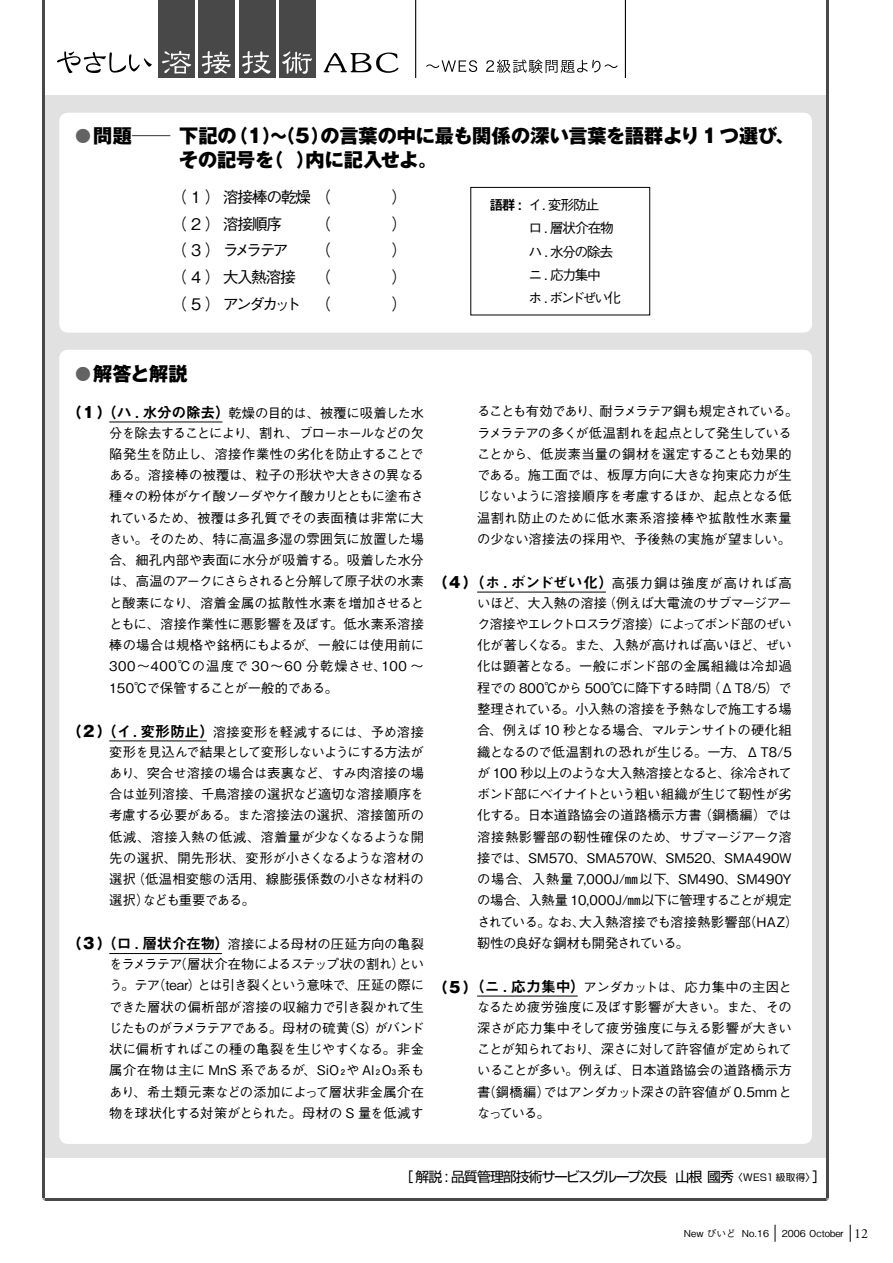
<style>
.page{position:relative;width:893px;height:1263px;background:#fff}
.page>*{position:absolute;margin:0;border:0;box-sizing:border-box;transform-origin:0 0}
.t1{font:800 19.2px/24.5px "Gothic MB101 Pro";color:#000}
.t2{font:500 15.9px "Gothic BBB Pro";letter-spacing:-.12em;color:#000}
.t3{font:800 14.85px "Gothic MB101 Pro";color:#000}
.t4{font:500 13.8px/23.4px "Gothic BBB Pro";letter-spacing:-.1em;color:#000}
.t5{font:13.8px "Shin Go Pro";letter-spacing:-.07em;color:#000}
.t6{font:500 13.35px/21.3px "Gothic BBB Pro";letter-spacing:-.02em;color:#000;text-align:justify}
.t7{font:500 13.35px/19.8px "Gothic BBB Pro";letter-spacing:-.05em;color:#000;text-align:center}
.t8{font:500 13.35px/19.8px "Gothic BBB Pro";color:#000;text-align:center}
.t9{font:500 9.6px "Gothic BBB Pro";color:#000}
.s1{font-size:15.9px;color:#636363}
.s2{font-family:"Midashi Go Pro MB31";font-weight:400}
.s3{font-family:"Midashi Go Pro MB31";font-weight:400;font-size:14.85px}
.s4{font-size:9.6px}
.s5{font-family:"Adobe Garamond Pro";font-weight:400;font-size:13.8px}
</style>
<div class="page">
<svg style="left:775px;top:1225px;width:1px;height:17px"></svg>
<svg style="left:850px;top:1225px;width:1px;height:17px"></svg>
<div style="left:43px;top:96px;width:785px;height:1062px;background:#e1e1e1"></div>
<div style="left:158px;top:0;width:37px;height:78px;background:#484848"></div>
<hr style="left:415px;top:0;width:1px;height:78px;background:#000">
<hr style="left:625px;top:0;width:1px;height:78px;background:#000">
<div style="left:199px;top:0;width:36px;height:78px;background:#484848"></div>
<div style="left:239px;top:0;width:36px;height:78px;background:#484848"></div>
<div style="left:279px;top:0;width:37px;height:78px;background:#484848"></div>
<svg style="left:57px;top:51px;width:95px;height:22px"></svg>
<svg style="left:162px;top:51px;width:29px;height:23px"></svg>
<svg style="left:202px;top:51px;width:29px;height:23px"></svg>
<svg style="left:242px;top:51px;width:28px;height:23px"></svg>
<svg style="left:282px;top:51px;width:30px;height:23px"></svg>
<svg style="left:324px;top:53px;width:74px;height:20px"></svg>
<hr style="left:43px;top:0;width:2px;height:1198px;background:#484848">
<hr style="left:826px;top:0;width:3px;height:1198px;background:#484848">
<hr style="left:45px;top:1198px;width:781px;height:3px;background:#484848">
<svg style="left:426px;top:60px;width:51px;height:12px"></svg>
<svg style="left:486px;top:60px;width:132px;height:13px"></svg>
<div style="left:59px;top:113px;width:753px;height:220px;background:#fff"></div>
<div style="left:59px;top:350px;width:753px;height:794px;background:#fff"></div>
<hr style="left:109px;top:422px;width:113px;height:1px;background:#000">
<hr style="left:109px;top:741px;width:98px;height:1px;background:#000">
<hr style="left:109px;top:953px;width:113px;height:1px;background:#000">
<hr style="left:477px;top:592px;width:129px;height:1px;background:#000">
<hr style="left:477px;top:996px;width:101px;height:1px;background:#000">
<h1 class="t1" style="left:179px;top:121px;width:617px;text-indent:-104px"><span class="s1">●</span> 問題─ 下記の（1）～（5）の言葉の中に最も関係の深い言葉を語群より1 つ選び、その記号を（ ）内に記入せよ。</h1>
<p class="t2" style="left:171px;top:184px;width:161px">（ 1 ） 溶接棒の乾燥 （</p>
<p class="t2" style="left:391px;top:184px;width:17px">）</p>
<p class="t2" style="left:171px;top:211px;width:113px">（ 2 ） 溶接順序</p>
<p class="t2" style="left:315px;top:211px;width:17px">（</p>
<p class="t2" style="left:391px;top:211px;width:17px">）</p>
<p class="t2" style="left:171px;top:238px;width:119px">（ 3 ） ラメラテア</p>
<p class="t2" style="left:315px;top:238px;width:17px">（</p>
<p class="t2" style="left:391px;top:238px;width:17px">）</p>
<p class="t2" style="left:171px;top:264px;width:161px">（ 4 ） 大入熱溶接 （</p>
<p class="t2" style="left:391px;top:264px;width:17px">）</p>
<p class="t2" style="left:171px;top:291px;width:161px">（ 5 ） アンダカット （</p>
<p class="t2" style="left:391px;top:291px;width:17px">）</p>
<p class="t4" style="left:528px;top:191px;width:94px;text-indent:-39px"><span class="s2">語群 :</span> イ. 変形防止<br>ロ . 層状介在物ハ . 水分の除去ニ . 応力集中<br>ホ . ボンドぜい化</p>
<h1 class="t1" style="left:75px;top:360px;width:114px"><span class="s1">●</span> 解答と解説</h1>
<p class="t3" style="left:67px;top:400px;width:46px">（ 1 ）</p>
<p class="t7" style="left:102px;top:401px;width:324px"><span class="s3">（ハ . 水分の除去）</span>乾燥の目的は、被覆に吸着した水分を除去することにより、割れ、ブローホールなどの欠</p>
<p class="t6" style="left:109px;top:441px;width:316px">陥発生を防止し、溶接作業性の劣化を防止することである。溶接棒の被覆は、粒子の形状や大きさの異なる種々の粉体がケイ酸ソーダやケイ酸カリとともに塗布されているため、被覆は多孔質でその表面積は非常に大きい。そのため、特に高温多湿の雰囲気に放置した場合、細孔内部や表面に水分が吸着する。吸着した水分は、高温のアークにさらされると分解して原子状の水素と酸素になり、溶着金属の拡散性水素を増加させるとともに、溶接作業性に悪影響を及ぼす。低水素系溶接棒の場合は規格や銘柄にもよるが、一般には使用前に300～400℃の温度で 30～60 分乾燥させ、100 ～150℃で保管することが一般的である。</p>
<p class="t6" style="left:102px;top:720px;width:324px;line-height:19.8px;text-align:center"><span class="s3">（イ. 変形防止）</span>溶接変形を軽減するには、予め溶接変形を見込んで結果として変形しないようにする方法が</p>
<p class="t6" style="left:109px;top:760px;width:316px">あり、突合せ溶接の場合は表裏など、すみ肉溶接の場合は並列溶接、千鳥溶接の選択など適切な溶接順序を考慮する必要がある。また溶接法の選択、溶接箇所の低減、溶接入熱の低減、溶着量が少なくなるような開先の選択、開先形状、変形が小さくなるような溶材の選択（低温相変態の活用、線膨張係数の小さな材料の選択）なども重要である。</p>
<p class="t6" style="left:102px;top:933px;width:324px;line-height:19.8px;text-align:center"><span class="s3">（ロ . 層状介在物）</span>溶接による母材の圧延方向の亀裂をラメラテア（層状介在物によるステップ状の割れ）とい</p>
<p class="t6" style="left:109px;top:973px;width:316px">う。テア（tear）とは引き裂くという意味で、圧延の際にできた層状の偏析部が溶接の収縮力で引き裂かれて生じたものがラメラテアである。母材の硫黄（S）がバンド状に偏析すればこの種の亀裂を生じやすくなる。非金属介在物は主に MnS 系であるが、SiO₂や Al₂O₃系もあり、希土類元素などの添加によって層状非金属介在物を球状化する対策がとられた。母材の S 量を低減す</p>
<p class="t3" style="left:67px;top:719px;width:46px">（ 2 ）</p>
<p class="t3" style="left:67px;top:931px;width:46px">（ 3 ）</p>
<p class="t3" style="left:433px;top:570px;width:46px">（ 4 ）</p>
<p class="t3" style="left:433px;top:974px;width:46px">（ 5 ）</p>
<p class="t6" style="left:477px;top:399px;width:323px;text-align:left">ることも有効であり、耐ラメラテア鋼も規定されている。ラメラテアの多くが低温割れを起点として発生していることから、低炭素当量の鋼材を選定することも効果的である。施工面では、板厚方向に大きな拘束応力が生じないように溶接順序を考慮するほか、起点となる低温割れ防止のために低水素系溶接棒や拡散性水素量の少ない溶接法の採用や、予後熱の実施が望ましい。</p>
<p class="t8" style="left:470px;top:571px;width:324px"><span class="s3">（ホ . ボンドぜい化）</span>高張力鋼は強度が高ければ高いほど、大入熱の溶接（例えば大電流のサブマージアー</p>
<p class="t6" style="left:477px;top:612px;width:323px;text-align:left">ク溶接やエレクトロスラグ溶接）によってボンド部のぜい化が著しくなる。また、入熱が高ければ高いほど、ぜい化は顕著となる。一般にボンド部の金属組織は冷却過程での 800℃から 500℃に降下する時間（ΔT8/5）で整理されている。小入熱の溶接を予熱なしで施工する場合、例えば 10 秒となる場合、マルテンサイトの硬化組織となるので低温割れの恐れが生じる。一方、ΔT8/5が 100 秒以上のような大入熱溶接となると、徐冷されてボンド部にベイナイトという粗い組織が生じて靭性が劣化する。日本道路協会の道路橋示方書（鋼橋編）では溶接熱影響部の靭性確保のため、サブマージアーク溶接では、SM570、SMA570W、SM520、SMA490Wの場合、入熱量 7,000J/㎜以下、SM490、SM490Yの場合、入熱量 10,000J/㎜以下に管理することが規定されている。なお、大入熱溶接でも溶接熱影響部（HAZ）靭性の良好な鋼材も開発されている。</p>
<p class="t6" style="left:470px;top:975px;width:324px;line-height:19.8px;text-align:center"><span class="s3">（ニ . 応力集中）</span>アンダカットは、応力集中の主因となるため疲労強度に及ぼす影響が大きい。また、その</p>
<p class="t6" style="left:477px;top:1015px;width:316px">深さが応力集中そして疲労強度に与える影響が大きいことが知られており、深さに対して許容値が定められていることが多い。例えば、日本道路協会の道路橋示方書（鋼橋編）ではアンダカット深さの許容値が 0.5mmとなっている。</p>
<p class="t5" style="left:400px;top:1165px;width:428px">［解説 : 品質管理部技術サービスグループ次長 山根 國秀<span class="s4">〈WES1 級取得〉</span>］</p>
<p class="t9" style="left:684px;top:1225px;width:87px">New びいど No.16</p>
<p class="t9" style="left:782px;top:1225px;width:88px">2006 October <span class="s5">12</span></p>
</div>
